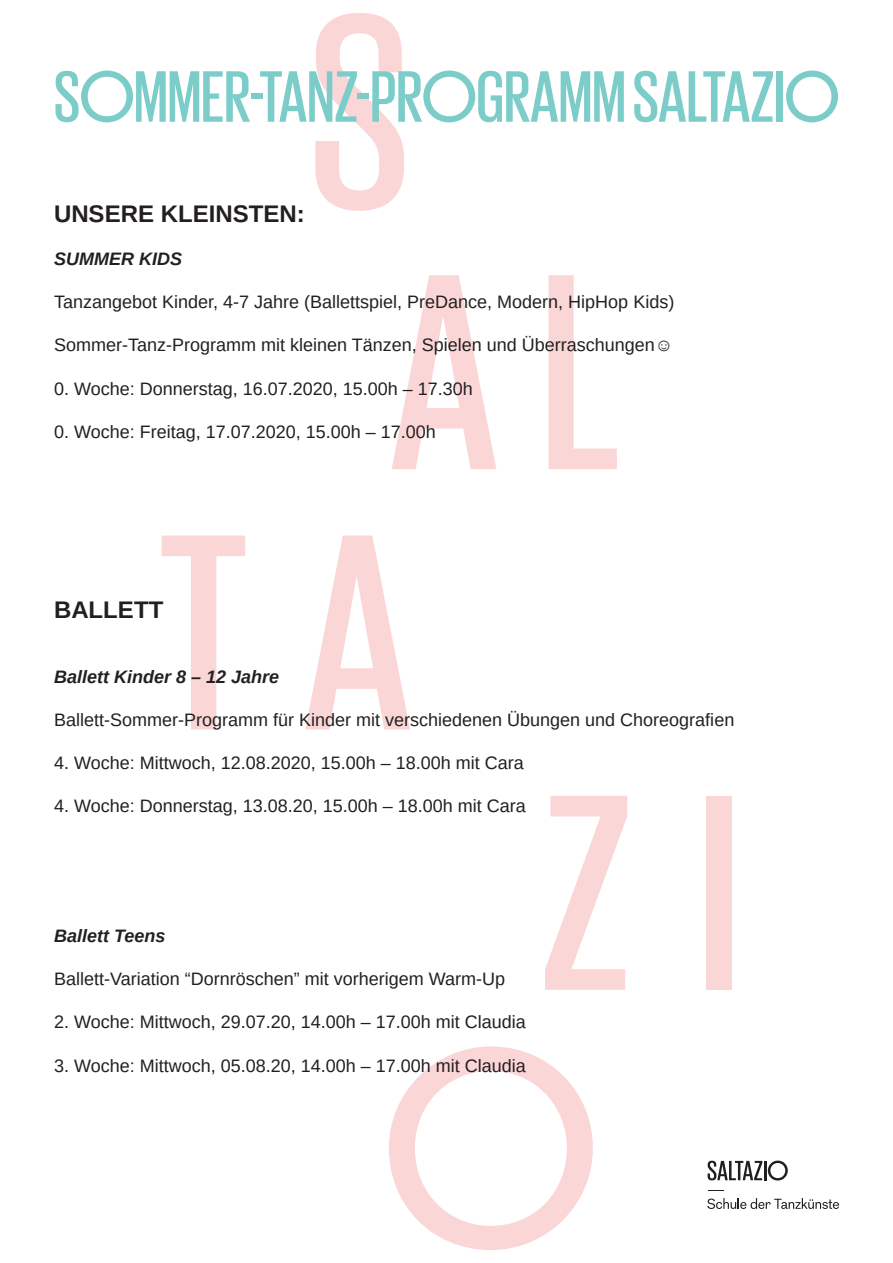
<style>
.page{position:relative;width:893px;height:1263px;background:#fff}
.page>*{position:absolute;margin:0;border:0;box-sizing:border-box;transform-origin:0 0}
.t1{font:74.4px "Giorgio Sans Medium Edit";color:#7ccdca}
.t2{font:700 24px "Arimo";color:#231f20}
.t3{font:18px "Arimo";color:#231f20}
.t4{font:italic 700 18px "Arimo";color:#231f20}
</style>
<div class="page">
<svg style="left:708px;top:1160px;width:80px;height:20px"></svg>
<svg style="left:708px;top:1190px;width:16px;height:1px"></svg>
<svg style="left:707px;top:1198px;width:132px;height:11px"></svg>
<svg style="left:315px;top:13px;width:89px;height:198px"></svg>
<svg style="left:392px;top:275px;width:104px;height:194px"></svg>
<svg style="left:305px;top:535px;width:105px;height:194px"></svg>
<svg style="left:548px;top:275px;width:69px;height:194px"></svg>
<svg style="left:162px;top:535px;width:83px;height:194px"></svg>
<svg style="left:545px;top:796px;width:82px;height:194px"></svg>
<div style="left:706px;top:796px;width:25px;height:194px;background:#fbd6d6"></div>
<svg style="left:389px;top:1046px;width:204px;height:204px"></svg>
<h1 class="t1" style="left:54px;top:60px;width:786px">SOMMER-TANZ-PROGRAMM SALTAZIO</h1>
<h2 class="t2" style="left:54px;top:197px;width:252px">UNSERE KLEINSTEN:</h2>
<p class="t4" style="left:54px;top:246px;width:129px">SUMMER KIDS</p>
<p class="t3" style="left:54px;top:291px;width:622px">Tanzangebot Kinder, 4-7 Jahre (Ballettspiel, PreDance, Modern, HipHop Kids)</p>
<p class="t3" style="left:54px;top:334px;width:621px">Sommer-Tanz-Programm mit kleinen Tänzen, Spielen und Überraschungen☺</p>
<p class="t3" style="left:54px;top:377px;width:420px">0. Woche: Donnerstag, 16.07.2020, 15.00h – 17.30h</p>
<p class="t3" style="left:54px;top:420px;width:383px">0. Woche: Freitag, 17.07.2020, 15.00h – 17.00h</p>
<h2 class="t2" style="left:54px;top:593px;width:111px">BALLETT</h2>
<p class="t4" style="left:54px;top:664px;width:227px">Ballett Kinder 8 – 12 Jahre</p>
<p class="t3" style="left:54px;top:708px;width:682px">Ballett-Sommer-Programm fü r Kinder mit verschiedenen Übungen und Choreografien</p>
<p class="t3" style="left:54px;top:751px;width:471px">4. Woche: Mittwoch, 12.08.2020, 15.00h – 18.00h mit Cara</p>
<p class="t3" style="left:54px;top:795px;width:473px">4. Woche: Donnerstag, 13.08.20, 15.00h – 18.00h mit Cara</p>
<p class="t4" style="left:54px;top:923px;width:113px">Ballett Teens</p>
<p class="t3" style="left:54px;top:967px;width:453px">Ballett-Variation “Dornröschen” mit vorherigem Warm-Up</p>
<p class="t3" style="left:54px;top:1011px;width:473px">2. Woche: Mittwoch, 29.07.20, 14.00h – 17.00h mit Claudia</p>
<p class="t3" style="left:54px;top:1054px;width:473px">3. Woche: Mittwoch, 05.08.20, 14.00h – 17.00h mit Claudia</p>
</div>
